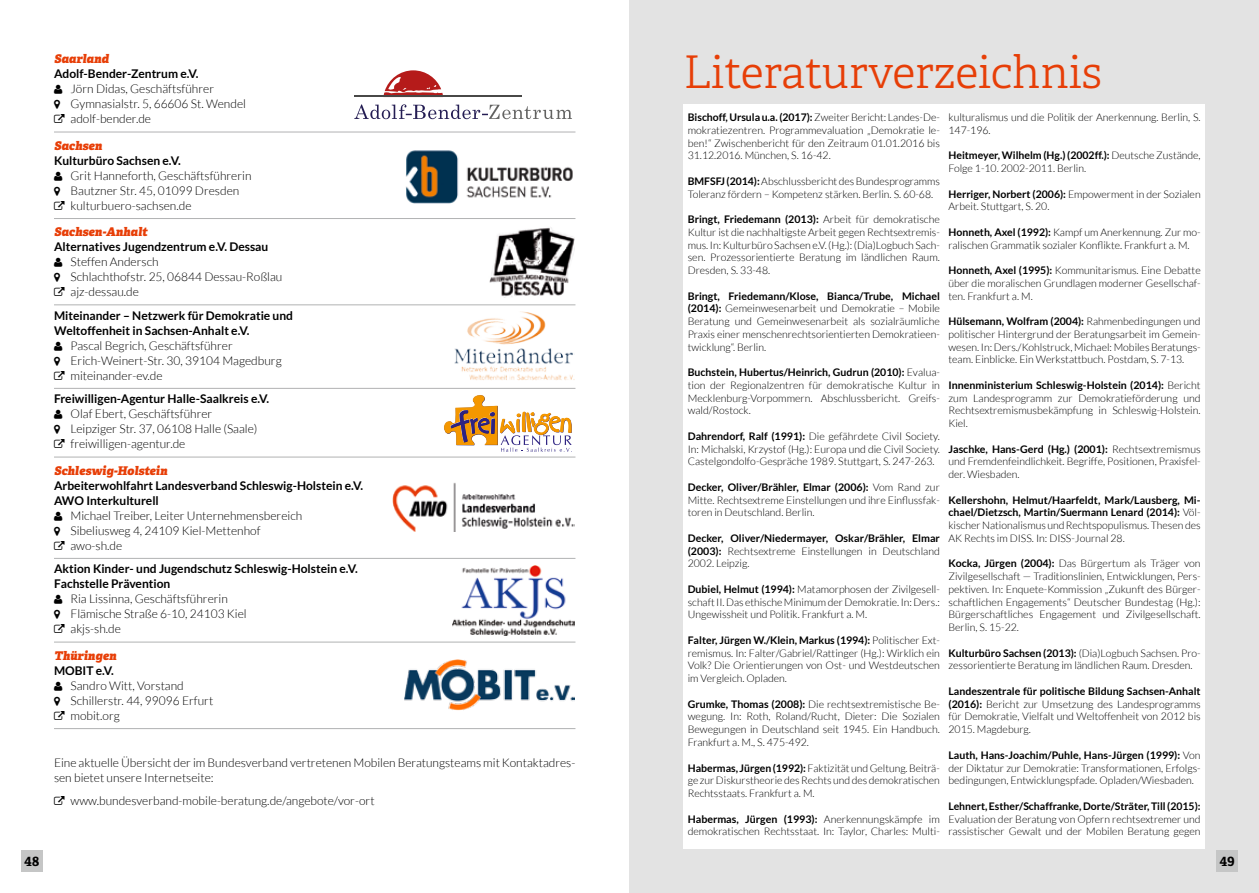
<style>
.page{position:relative;width:1259px;height:893px;background:#fff}
.page>*{position:absolute;margin:0;border:0;box-sizing:border-box;transform-origin:0 0}
.t1{font:300 45px "Adelle";color:#e73e07}
.t2{font:700 13.5px "Adelle";color:#000}
.t3{font:300 12px/15px "Lato";color:#000}
.t4{font:700 12px/15px "Lato";color:#000}
.t5{font:italic 800 12px "Adelle";color:#e73e07}
.t6{font:300 10.5px/12.8px "Lato";color:#000;text-align:justify}
.t7{font:700 10.5px/12.8px "Lato";color:#000;text-align:justify}
.s1{font-weight:700}
.s2{font-weight:300}
</style>
<div class="page">
<div style="left:21px;top:850px;width:22px;height:22px;background:#c5c6c6"></div>
<div style="left:629px;top:0;width:630px;height:893px;background:#e3e3e3"></div>
<div style="left:683px;top:104px;width:522px;height:744px;background:#fff"></div>
<hr style="left:54px;top:132px;width:521px;height:1px;background:#b1b2b3">
<hr style="left:54px;top:218px;width:521px;height:1px;background:#b1b2b3">
<hr style="left:54px;top:305px;width:521px;height:1px;background:#b1b2b3">
<hr style="left:54px;top:388px;width:521px;height:1px;background:#b1b2b3">
<hr style="left:54px;top:457px;width:521px;height:1px;background:#b1b2b3">
<hr style="left:54px;top:558px;width:521px;height:1px;background:#b1b2b3">
<hr style="left:54px;top:642px;width:521px;height:1px;background:#b1b2b3">
<hr style="left:54px;top:728px;width:521px;height:1px;background:#b1b2b3">
<svg style="left:354px;top:104px;width:218px;height:15px"></svg>
<svg style="left:383px;top:70px;width:60px;height:25px"></svg>
<hr style="left:354px;top:95px;width:168px;height:2px;background:#484847">
<img style="left:406px;top:150px;width:167px;height:54px">
<img style="left:489px;top:227px;width:86px;height:70px">
<img style="left:454px;top:311px;width:120px;height:69px">
<svg style="left:444px;top:395px;width:128px;height:57px"></svg>
<img style="left:393px;top:482px;width:181px;height:49px">
<img style="left:452px;top:565px;width:122px;height:71px">
<img style="left:404px;top:659px;width:170px;height:51px">
<div style="left:1216px;top:850px;width:21px;height:22px;background:#c5c6c6"></div>
<p class="t5" style="left:54px;top:51px;width:57px">Saarland</p>
<p class="t4" style="left:54px;top:66px;width:146px">Adolf-Bender-Zentrum e.V.</p>
<p class="t3" style="left:70px;top:81px;width:177px">Jörn Didas, Geschäftsführer<br>Gymnasialstr. 5, 66606 St. Wendel adolf-bender.de</p>
<p class="t5" style="left:54px;top:138px;width:50px">Sachsen</p>
<p class="t4" style="left:54px;top:153px;width:128px">Kulturbüro Sachsen e.V.</p>
<p class="t3" style="left:70px;top:168px;width:182px">Grit Hanneforth, Geschäftsführerin<br>Bautzner Str. 45, 01099 Dresden kulturbuero-sachsen.de</p>
<p class="t5" style="left:54px;top:224px;width:95px">Sachsen-Anhalt</p>
<p class="t4" style="left:54px;top:239px;width:216px">Alternatives Jugendzentrum e.V. Dessau</p>
<p class="t3" style="left:70px;top:254px;width:213px">Steffen Andersch<br>Schlachthofstr. 25, 06844 Dessau-Roßlau ajz-dessau.de</p>
<p class="t4" style="left:54px;top:308px;width:241px">Miteinander – Netzwerk für Demokratie und<br>Weltoffenheit in Sachsen-Anhalt e.V.</p>
<p class="t3" style="left:70px;top:338px;width:213px">Pascal Begrich, Geschäftsführer<br>Erich-Weinert-Str. 30, 39104 Magedburg miteinander-ev.de</p>
<p class="t4" style="left:54px;top:391px;width:217px">Freiwilligen-Agentur Halle-Saalkreis e.V.</p>
<p class="t3" style="left:70px;top:406px;width:188px">Olaf Ebert, Geschäftsführer<br>Leipziger Str. 37, 06108 Halle (Saale) freiwilligen-agentur.de</p>
<p class="t5" style="left:54px;top:463px;width:115px">Schleswig-Holstein</p>
<p class="t4" style="left:54px;top:478px;width:310px">Arbeiterwohlfahrt Landesverband Schleswig-Holstein e.V.<br>AWO Interkulturell</p>
<p class="t3" style="left:70px;top:508px;width:233px">Michael Treiber, Leiter Unternehmensbereich<br>Sibeliusweg 4, 24109 Kiel-Mettenhof awo-sh.de</p>
<p class="t4" style="left:54px;top:561px;width:305px">Aktion Kinder- und Jugendschutz Schleswig-Holstein e.V.<br>Fachstelle Prävention</p>
<p class="t3" style="left:70px;top:591px;width:178px">Ria Lissinna, Geschäftsführerin<br>Flämische Straße 6-10, 24103 Kiel akjs-sh.de</p>
<p class="t5" style="left:54px;top:648px;width:64px">Thüringen</p>
<p class="t4" style="left:54px;top:663px;width:61px">MOBIT e.V.</p>
<p class="t3" style="left:70px;top:678px;width:144px">Sandro Witt, Vorstand<br>Schillerstr. 44, 99096 Erfurt mobit.org</p>
<p class="t3" style="left:54px;top:755px;width:523px">Eine aktuelle Übersicht der im Bundesverband vertretenen Mobilen Beratungsteams mit Kontaktadres&shy;sen bietet unsere Internetseite:</p>
<p class="t3" style="left:70px;top:793px;width:305px">www.bundesverband-mobile-beratung.de/angebote/vor-ort</p>
<p class="t2" style="left:24px;top:853px;width:17px">48</p>
<h1 class="t1" style="left:683px;top:45px;width:420px">Literaturverzeichnis</h1>
<p class="t6" style="left:688px;top:111px;width:254px"><span class="s1">Bischoff, Ursula u.a. (2017):</span> Zweiter Bericht: Landes-De&shy;mokratiezentren. Programmevaluation „Demokratie le&shy;ben!“ Zwischenbericht für den Zeitraum 01.01.2016 bis 31.12.2016. München, S. 16-42.</p>
<p class="t6" style="left:688px;top:175px;width:254px"><span class="s1">BMFSFJ (2014):</span> Abschlussbericht des Bundesprogramms<br>Toleranz fördern – Kompetenz stärken. Berlin. S. 60-68.</p>
<p class="t6" style="left:688px;top:213px;width:254px"><span class="s1">Bringt, Friedemann (2013):</span> Arbeit für demokratische Kultur ist die nachhaltigste Arbeit gegen Rechtsextremis&shy;mus. In: Kulturbüro Sachsen e.V. (Hg.): (Dia)Logbuch Sach&shy;sen. Prozessorientierte Beratung im ländlichen Raum.<br>Dresden, S. 33-48.</p>
<p class="t6" style="left:688px;top:290px;width:254px"><span class="s1">Bringt, Friedemann/Klose, Bianca/Trube, Michael (2014):</span> Gemeinwesenarbeit und Demokratie – Mobile Beratung und Gemeinwesenarbeit als sozialräumliche Praxis einer menschenrechtsorientierten Demokratieen&shy;twicklung“. Berlin.</p>
<p class="t6" style="left:688px;top:366px;width:254px"><span class="s1">Buchstein, Hubertus/Heinrich, Gudrun (2010):</span> Evalua&shy;tion der Regionalzentren für demokratische Kultur in Mecklenburg-Vorpommern. Abschlussbericht. Greifs&shy;wald/Rostock.</p>
<p class="t6" style="left:688px;top:430px;width:254px"><span class="s1">Dahrendorf, Ralf (1991):</span> Die gefährdete Civil Society.<br>In: Michalski, Krzystof (Hg.): Europa und die Civil Society.<br>Castelgondolfo-Gespräche 1989. Stuttgart, S. 247-263.</p>
<p class="t6" style="left:688px;top:481px;width:254px"><span class="s1">Decker, Oliver/Brähler, Elmar (2006):</span> Vom Rand zur Mitte. Rechtsextreme Einstellungen und ihre Einflussfak&shy;toren in Deutschland. Berlin.</p>
<p class="t7" style="left:688px;top:532px;width:254px">Decker, Oliver/Niedermayer, Oskar/Brähler, Elmar (2003): <span class="s2">Rechtsextreme Einstellungen in Deutschland 2002. Leipzig.</span></p>
<p class="t6" style="left:688px;top:583px;width:254px"><span class="s1">Dubiel, Helmut (1994):</span> Matamorphosen der Zivilgesell&shy;schaft II. Das ethische Minimum der Demokratie. In: Ders.:<br>Ungewissheit und Politik. Frankfurt a. M.</p>
<p class="t6" style="left:688px;top:634px;width:254px"><span class="s1">Falter, Jürgen W./Klein, Markus (1994):</span> Politischer Ext&shy;remismus. In: Falter/Gabriel/Rattinger (Hg.): Wirklich ein Volk? Die Orientierungen von Ost- und Westdeutschen im Vergleich. Opladen.</p>
<p class="t6" style="left:688px;top:698px;width:254px"><span class="s1">Grumke, Thomas (2008):</span> Die rechtsextremistische Be&shy;wegung. In: Roth, Roland/Rucht, Dieter: Die Sozialen Bewegungen in Deutschland seit 1945. Ein Handbuch.<br>Frankfurt a. M., S. 475-492.</p>
<p class="t6" style="left:688px;top:761px;width:254px"><span class="s1">Habermas, Jürgen (1992):</span> Faktizität und Geltung. Beiträ&shy;ge zur Diskurstheorie des Rechts und des demokratischen Rechtsstaats. Frankfurt a. M.</p>
<p class="t6" style="left:688px;top:812px;width:254px"><span class="s1">Habermas, Jürgen (1993):</span> Anerkennungskämpfe im demokratischen Rechtsstaat. In: Taylor, Charles: Multi-</p>
<p class="t6" style="left:948px;top:111px;width:254px">kulturalismus und die Politik der Anerkennung. Berlin, S.<br>147-196.</p>
<p class="t6" style="left:948px;top:149px;width:254px"><span class="s1">Heitmeyer, Wilhelm (Hg.) (2002ff.):</span> Deutsche Zustände,<br>Folge 1-10. 2002-2011. Berlin.</p>
<p class="t6" style="left:948px;top:188px;width:254px"><span class="s1">Herriger, Norbert (2006):</span> Empowerment in der Sozialen<br>Arbeit. Stuttgart, S. 20.</p>
<p class="t6" style="left:948px;top:226px;width:254px"><span class="s1">Honneth, Axel (1992):</span> Kampf um Anerkennung. Zur mo&shy;ralischen Grammatik sozialer Konflikte. Frankfurt a. M.</p>
<p class="t6" style="left:948px;top:264px;width:254px"><span class="s1">Honneth, Axel (1995):</span> Kommunitarismus. Eine Debatte über die moralischen Grundlagen moderner Gesellschaf&shy;ten. Frankfurt a. M.</p>
<p class="t6" style="left:948px;top:315px;width:254px"><span class="s1">Hülsemann, Wolfram (2004):</span> Rahmenbedingungen und politischer Hintergrund der Beratungsarbeit im Gemein&shy;wesen. In: Ders./Kohlstruck, Michael: Mobiles Beratungs&shy;team. Einblicke. Ein Werkstattbuch. Postdam, S. 7-13.</p>
<p class="t6" style="left:948px;top:379px;width:254px"><span class="s1">Innenministerium Schleswig-Holstein (2014):</span> Bericht zum Landesprogramm zur Demokratieförderung und Rechtsextremismusbekämpfung in Schleswig-Holstein.<br>Kiel.</p>
<p class="t6" style="left:948px;top:443px;width:254px"><span class="s1">Jaschke, Hans-Gerd (Hg.) (2001):</span> Rechtsextremismus und Fremdenfeindlichkeit. Begriffe, Positionen, Praxisfel&shy;der. Wiesbaden.</p>
<p class="t7" style="left:948px;top:493px;width:254px">Kellershohn, Helmut/Haarfeldt, Mark/Lausberg, Mi&shy;chael/Dietzsch, Martin/Suermann Lenard (2014): <span class="s2">Völ&shy;kischer Nationalismus und Rechtspopulismus. Thesen des AK Rechts im DISS. In: DISS-Journal 28.</span></p>
<p class="t6" style="left:948px;top:557px;width:254px"><span class="s1">Kocka, Jürgen (2004):</span> Das Bürgertum als Träger von Zivilgesellschaft — Traditionslinien, Entwicklungen, Pers&shy;pektiven. In: Enquete-Kommission „Zukunft des Bürger&shy;schaftlichen Engagements“ Deutscher Bundestag (Hg.):<br>Bürgerschaftliches Engagement und Zivilgesellschaft.<br>Berlin, S. 15-22.</p>
<p class="t6" style="left:948px;top:647px;width:254px"><span class="s1">Kulturbüro Sachsen (2013):</span> (Dia)Logbuch Sachsen. Pro&shy;zessorientierte Beratung im ländlichen Raum. Dresden.</p>
<p class="t6" style="left:948px;top:685px;width:254px"><span class="s1">Landeszentrale für politische Bildung Sachsen-Anhalt (2016):</span> Bericht zur Umsetzung des Landesprogramms für Demokratie, Vielfalt und Weltoffenheit von 2012 bis 2015. Magdeburg.</p>
<p class="t6" style="left:948px;top:749px;width:254px"><span class="s1">Lauth, Hans-Joachim/Puhle, Hans-Jürgen (1999):</span> Von der Diktatur zur Demokratie: Transformationen, Erfolgs&shy;bedingungen, Entwicklungspfade. Opladen/Wiesbaden.</p>
<p class="t7" style="left:948px;top:799px;width:254px">Lehnert, Esther/Schaffranke, Dorte/Sträter, Till (2015):</p>
<p class="t6" style="left:948px;top:812px;width:254px">Evaluation der Beratung von Opfern rechtsextremer und rassistischer Gewalt und der Mobilen Beratung gegen</p>
<p class="t2" style="left:1219px;top:853px;width:17px">49</p>
</div>
